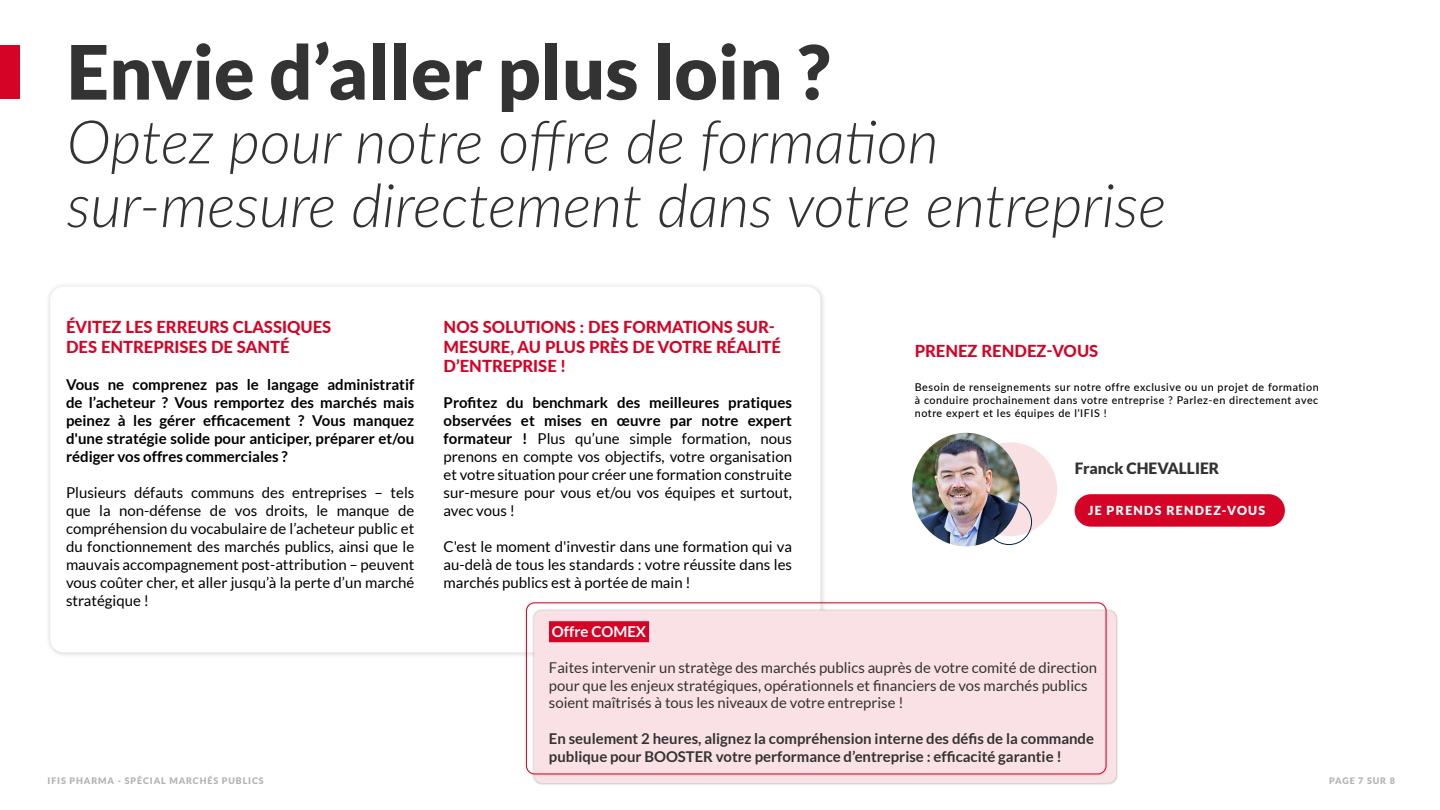
<style>
.page{position:relative;width:1440px;height:810px;background:#fff}
.page>*{position:absolute;margin:0;border:0;box-sizing:border-box;transform-origin:0 0}
.t1{font:900 75px "Lato";color:#333}
.t2{font:italic 300 60px/63.8px "Lato";color:#333}
.t3{font:800 16.5px/19.8px "Lato";color:#d50326}
.t4{font:900 15.6px "Lato";color:#333}
.t5{font:15px/18px "Lato";color:#000;text-align:justify}
.t6{font:700 15px/18px "Lato";color:#000;text-align:justify}
.t7{font:700 15px "Lato";color:#fff}
.t8{font:14.92px/17.9px "Lato";color:#333}
.t9{font:700 14.92px/17.9px "Lato";color:#333}
.t10{font:900 12.45px "Lato";letter-spacing:.1em;color:#fff}
.t11{font:500 10.73px/12.9px "Lato";letter-spacing:.05em;color:#000;text-align:justify}
.t12{font:900 9px "Lato";letter-spacing:.1em;color:#b3b3b3}
.s1{font-weight:700}
</style>
<div class="page">
<div style="left:45px;top:281px;width:782px;height:378px;background:#f6f6f6"></div>
<div style="left:50px;top:286px;width:770px;height:366px;background:#fff;border-radius:14px"></div>
<div style="left:0;top:45px;width:20px;height:54px;background:#d50326"></div>
<div style="left:534px;top:610px;width:582px;height:173px;background:#fae1e5;border-radius:8px"></div>
<div style="left:524px;top:600px;width:585px;height:177px;background:#000;opacity:.25"></div>
<div style="left:526px;top:602px;width:580px;height:172px;border:1px solid #d50326;border-radius:8px"></div>
<div style="left:963px;top:442px;width:94px;height:94px;background:#f9e0e3;border-radius:50%"></div>
<img style="left:912px;top:433px;width:108px;height:113px">
<div style="left:1075px;top:494px;width:210px;height:33px;background:#d50326;border-radius:16px"></div>
<h1 class="t1" style="left:67px;top:28px;width:765px">Envie d’aller plus loin ?</h1>
<h2 class="t2" style="left:67px;top:108px;width:1101px">Optez pour notre offre de formation sur-mesure directement dans votre entreprise</h2>
<p class="t3" style="left:66px;top:316px;width:267px">ÉVITEZ LES ERREURS CLASSIQUES<br>DES ENTREPRISES DE SANTÉ</p>
<p class="t6" style="left:66px;top:376px;width:350px">Vous ne comprenez pas le langage administratif de l’acheteur ? Vous remportez des marchés mais peinez à les gérer efficacement ? Vous manquez d'une stratégie solide pour anticiper, préparer et/ou rédiger vos offres commerciales ?</p>
<p class="t5" style="left:66px;top:484px;width:350px">Plusieurs défauts communs des entreprises – tels que la non-défense de vos droits, le manque de compréhension du vocabulaire de l’acheteur public et du fonctionnement des marchés publics, ainsi que le mauvais accompagnement post-attribution – peuvent vous coûter cher, et aller jusqu’à la perte d’un marché stratégique !</p>
<p class="t3" style="left:444px;top:316px;width:339px">NOS SOLUTIONS : DES FORMATIONS SUR-<br>MESURE, AU PLUS PRÈS DE VOTRE RÉALITÉ<br>D’ENTREPRISE !</p>
<p class="t5" style="left:444px;top:394px;width:350px"><span class="s1">Profitez du benchmark des meilleures pratiques observées et mises en œuvre par notre expert formateur !</span> Plus qu’une simple formation, nous prenons en compte vos objectifs, votre organisation et votre situation pour créer une formation construite sur-mesure pour vous et/ou vos équipes et surtout, avec vous !</p>
<p class="t5" style="left:444px;top:538px;width:350px">C'est le moment d'investir dans une formation qui va au-delà de tous les standards : votre réussite dans les marchés publics est à portée de main !</p>
<p class="t7" style="left:552px;top:623px;width:96px">Offre COMEX</p>
<p class="t8" style="left:549px;top:658px;width:550px">Faites intervenir un stratège des marchés publics auprès de votre comité de direction pour que les enjeux stratégiques, opérationnels et financiers de vos marchés publics soient maîtrisés à tous les niveaux de votre entreprise !</p>
<p class="t9" style="left:549px;top:730px;width:547px">En seulement 2 heures, alignez la compréhension interne des défis de la commande publique pour BOOSTER votre performance d’entreprise : efficacité garantie !</p>
<p class="t3" style="left:915px;top:340px;width:185px">PRENEZ RENDEZ-VOUS</p>
<p class="t11" style="left:915px;top:380px;width:405px">Besoin de renseignements sur notre offre exclusive ou un projet de formation à conduire prochainement dans votre entreprise ? Parlez-en directement avec notre expert et les équipes de l’IFIS !</p>
<p class="t4" style="left:1075px;top:459px;width:146px">Franck CHEVALLIER</p>
<p class="t10" style="left:1088px;top:503px;width:179px">JE PRENDS RENDEZ-VOUS</p>
<p class="t12" style="left:48px;top:775px;width:218px">IFIS PHARMA - SPÉCIAL MARCHÉS PUBLICS</p>
<p class="t12" style="left:1329px;top:775px;width:67px">PAGE 7 SUR 8</p>
</div>
